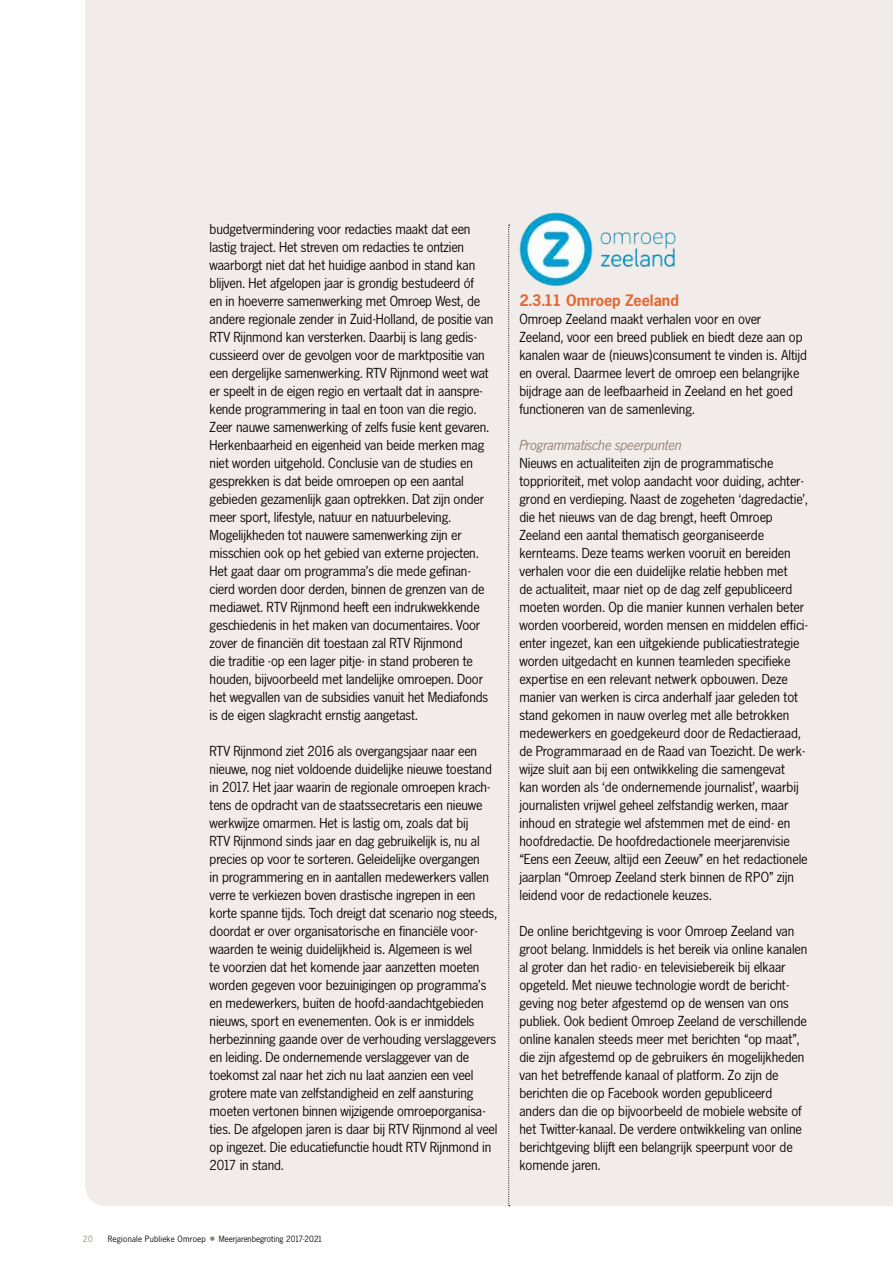
<style>
.page{position:relative;width:893px;height:1263px;background:#fff}
.page>*{position:absolute;margin:0;border:0;box-sizing:border-box;transform-origin:0 0}
.t1{font:700 16.5px "News Gothic BQ";letter-spacing:-.005em;color:#e36831}
.t2{font:14.4px/18px "News Gothic BQ";letter-spacing:-.01em;color:#000}
.t3{font:italic 14.4px "News Gothic BQ";letter-spacing:-.005em;color:#937c73}
.t4{font:9px "News Gothic BQ";color:#000}
.t5{font:9px "News Gothic BQ";color:#937c73}
.s1{font-size:18px;color:#937c73}
</style>
<div class="page">
<div style="left:85px;top:0;width:808px;height:1206px;background:#f1ebe9"></div>
<svg style="left:508px;top:225px;width:2px;height:981px"></svg>
<img style="left:516px;top:212px;width:161px;height:76px">
<p class="t2" style="left:210px;top:220px;width:285px">budgetvermindering voor redacties maakt dat een lastig traject. Het streven om redacties te ontzien waarborgt niet dat het huidige aanbod in stand kan blijven. Het afgelopen jaar is grondig bestudeerd óf<br>en in hoeverre samenwerking met Omroep West, de andere regionale zender in Zuid-Holland, de positie van RTV Rijnmond kan versterken. Daarbij is lang gedis&shy;cussieerd over de gevolgen voor de marktpositie van een dergelijke samenwerking. RTV Rijnmond weet wat er speelt in de eigen regio en vertaalt dat in aanspre&shy;kende programmering in taal en toon van die regio.<br>Zeer nauwe samenwerking of zelfs fusie kent gevaren.<br>Herkenbaarheid en eigenheid van beide merken mag niet worden uitgehold. Conclusie van de studies en gesprekken is dat beide omroepen op een aantal gebieden gezamenlijk gaan optrekken. Dat zijn onder meer sport, lifestyle, natuur en natuurbeleving.<br>Mogelijkheden tot nauwere samenwerking zijn er misschien ook op het gebied van externe projecten.<br>Het gaat daar om programma’s die mede gefinan&shy;cierd worden door derden, binnen de grenzen van de mediawet. RTV Rijnmond heeft een indrukwekkende geschiedenis in het maken van documentaires. Voor zover de financiën dit toestaan zal RTV Rijnmond<br>die traditie -op een lager pitje- in stand proberen te houden, bijvoorbeeld met landelijke omroepen. Door het wegvallen van de subsidies vanuit het Mediafonds is de eigen slagkracht ernstig aangetast.</p>
<p class="t2" style="left:210px;top:742px;width:289px">RTV Rijnmond ziet 2016 als overgangsjaar naar een nieuwe, nog niet voldoende duidelijke nieuwe toestand in 2017. Het jaar waarin de regionale omroepen krach&shy;tens de opdracht van de staatssecretaris een nieuwe werkwijze omarmen. Het is lastig om, zoals dat bij<br>RTV Rijnmond sinds jaar en dag gebruikelijk is, nu al precies op voor te sorteren. Geleidelijke overgangen<br>in programmering en in aantallen medewerkers vallen verre te verkiezen boven drastische ingrepen in een korte spanne tijds. Toch dreigt dat scenario nog steeds, doordat er over organisatorische en financiële voor&shy;waarden te weinig duidelijkheid is. Algemeen is wel<br>te voorzien dat het komende jaar aanzetten moeten worden gegeven voor bezuinigingen op programma’s en medewerkers, buiten de hoofd-aandachtgebieden nieuws, sport en evenementen. Ook is er inmiddels herbezinning gaande over de verhouding verslaggevers en leiding. De ondernemende verslaggever van de toekomst zal naar het zich nu laat aanzien een veel grotere mate van zelfstandigheid en zelf aansturing moeten vertonen binnen wijzigende omroeporganisa&shy;ties. De afgelopen jaren is daar bij RTV Rijnmond al veel op ingezet. Die educatiefunctie houdt RTV Rijnmond in 2017 in stand.</p>
<p class="t1" style="left:519px;top:291px;width:161px">2.3.11 Omroep Zeeland</p>
<p class="t2" style="left:519px;top:310px;width:289px">Omroep Zeeland maakt verhalen voor en over Zeeland, voor een breed publiek en biedt deze aan op kanalen waar de (nieuws)consument te vinden is. Altijd en overal. Daarmee levert de omroep een belangrijke bijdrage aan de leefbaarheid in Zeeland en het goed functioneren van de samenleving.</p>
<p class="t3" style="left:519px;top:437px;width:164px">Programmatische speerpunten</p>
<p class="t2" style="left:519px;top:454px;width:290px">Nieuws en actualiteiten zijn de programmatische topprioriteit, met volop aandacht voor duiding, achter&shy;grond en verdieping. Naast de zogeheten ‘dagredactie’, die het nieuws van de dag brengt, heeft Omroep Zeeland een aantal thematisch georganiseerde kernteams. Deze teams werken vooruit en bereiden verhalen voor die een duidelijke relatie hebben met<br>de actualiteit, maar niet op de dag zelf gepubliceerd moeten worden. Op die manier kunnen verhalen beter worden voorbereid, worden mensen en middelen effici&shy;ënter ingezet, kan een uitgekiende publicatiestrategie worden uitgedacht en kunnen teamleden specifieke expertise en een relevant netwerk opbouwen. Deze manier van werken is circa anderhalf jaar geleden tot stand gekomen in nauw overleg met alle betrokken medewerkers en goedgekeurd door de Redactieraad, de Programmaraad en de Raad van Toezicht. De werk&shy;wijze sluit aan bij een ontwikkeling die samengevat<br>kan worden als ‘de ondernemende journalist’, waarbij journalisten vrijwel geheel zelfstandig werken, maar inhoud en strategie wel afstemmen met de eind- en hoofdredactie. De hoofdredactionele meerjarenvisie “Eens een Zeeuw, altijd een Zeeuw” en het redactionele jaarplan “Omroep Zeeland sterk binnen de RPO” zijn leidend voor de redactionele keuzes.</p>
<p class="t2" style="left:519px;top:922px;width:290px">De online berichtgeving is voor Omroep Zeeland van groot belang. Inmiddels is het bereik via online kanalen al groter dan het radio- en televisiebereik bij elkaar opgeteld. Met nieuwe technologie wordt de bericht&shy;geving nog beter afgestemd op de wensen van ons publiek. Ook bedient Omroep Zeeland de verschillende online kanalen steeds meer met berichten “op maat”, die zijn afgestemd op de gebruikers én mogelijkheden van het betreffende kanaal of platform. Zo zijn de berichten die op Facebook worden gepubliceerd anders dan die op bijvoorbeeld de mobiele website of het Twitter-kanaal. De verdere ontwikkeling van online berichtgeving blijft een belangrijk speerpunt voor de komende jaren.</p>
<p class="t5" style="left:83px;top:1234px;width:11px">20</p>
<p class="t4" style="left:108px;top:1234px;width:216px">Regionale Publieke Omroep <span class="s1">•</span> Meerjarenbegroting 2017-2021</p>
</div>
